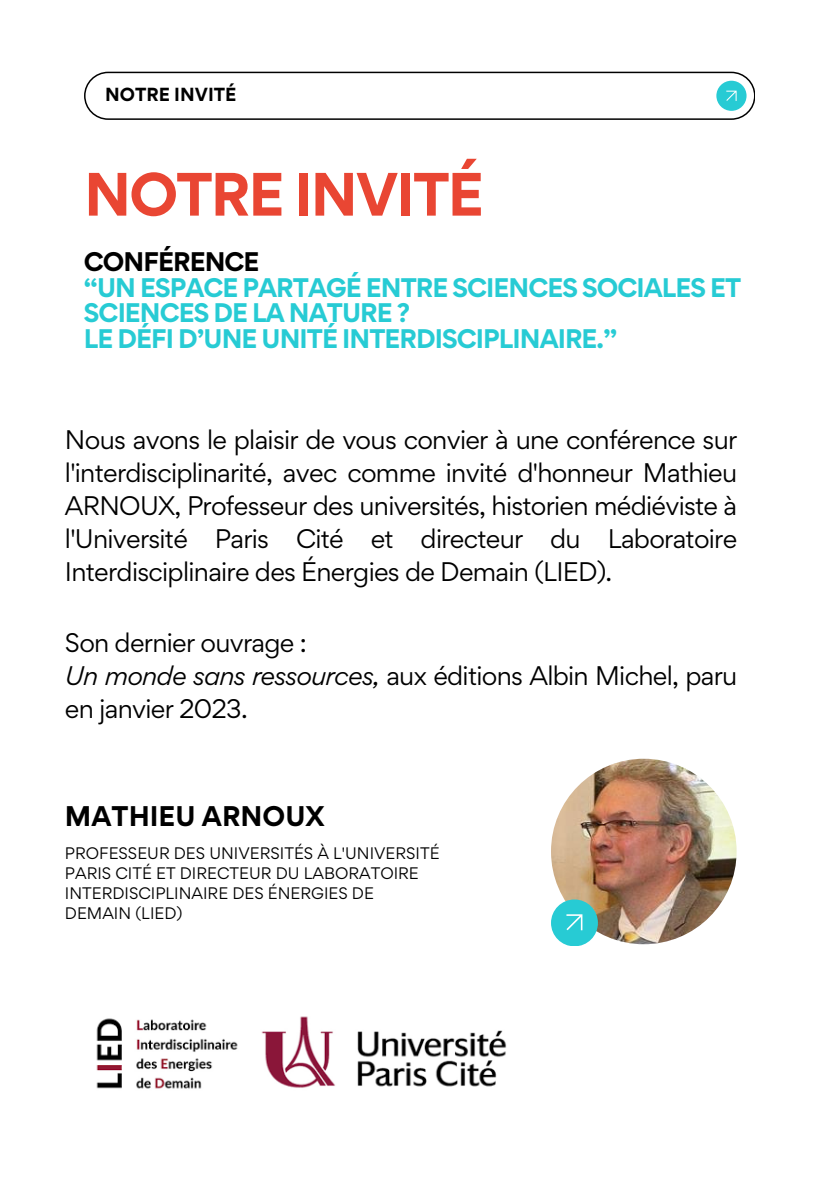
<style>
.page{position:relative;width:839px;height:1191px;background:#fff}
.page>*{position:absolute;margin:0;border:0;box-sizing:border-box;transform-origin:0 0}
.t1{font:700 54.6px "Gordita";letter-spacing:-.04em;color:#e94633}
.t2{font:700 25.4px "Gordita";color:#000}
.t3{font:24px/33px "Gordita";letter-spacing:-.03em;color:#000;text-align:justify}
.t4{font:700 24px/25.6px "Gordita";letter-spacing:-.04em;color:#27cbd4}
.t5{font:700 24px "Gordita";letter-spacing:-.04em;color:#000}
.t6{font:700 17px "Gordita";color:#000}
.t7{font:15px/19.8px "Gordita";color:#000}
.s1{font-style:italic}
</style>
<div class="page">
<svg style="left:84px;top:72px;width:670px;height:48px"></svg>
<img style="left:551px;top:759px;width:185px;height:185px;border-radius:50%">
<div style="left:551px;top:899px;width:47px;height:47px;background:#27cbd4;border-radius:50%"></div>
<svg style="left:566px;top:914px;width:16px;height:16px"></svg>
<img style="left:96px;top:1016px;width:411px;height:73px">
<p class="t6" style="left:105px;top:83px;width:133px">NOTRE INVITÉ</p>
<h1 class="t1" style="left:84px;top:158px;width:401px">NOTRE INVITÉ</h1>
<p class="t5" style="left:84px;top:246px;width:177px">CONFÉRENCE</p>
<p class="t4" style="left:84px;top:275px;width:658px">“UN ESPACE PARTAGÉ ENTRE SCIENCES SOCIALES ET<br>SCIENCES DE LA NATURE ?<br>LE DÉFI D’UNE UNITÉ INTERDISCIPLINAIRE.”</p>
<p class="t3" style="left:65px;top:423px;width:673px">Nous avons le plaisir de vous convier à une conférence sur l'interdisciplinarité, avec comme invité d'honneur Mathieu ARNOUX, Professeur des universités, historien médiéviste à l'Université Paris Cité et directeur du Laboratoire Interdisciplinaire des Énergies de Demain (LIED).</p>
<p class="t3" style="left:65px;top:626px;width:673px;text-align:left">Son dernier ouvrage :<br><span class="s1">Un monde sans ressources,</span> aux éditions Albin Michel, paru en janvier 2023.</p>
<p class="t2" style="left:65px;top:799px;width:261px">MATHIEU ARNOUX</p>
<p class="t7" style="left:65px;top:843px;width:376px">PROFESSEUR DES UNIVERSITÉS À L'UNIVERSITÉ PARIS CITÉ ET DIRECTEUR DU LABORATOIRE INTERDISCIPLINAIRE DES ÉNERGIES DE DEMAIN (LIED)</p>
</div>
